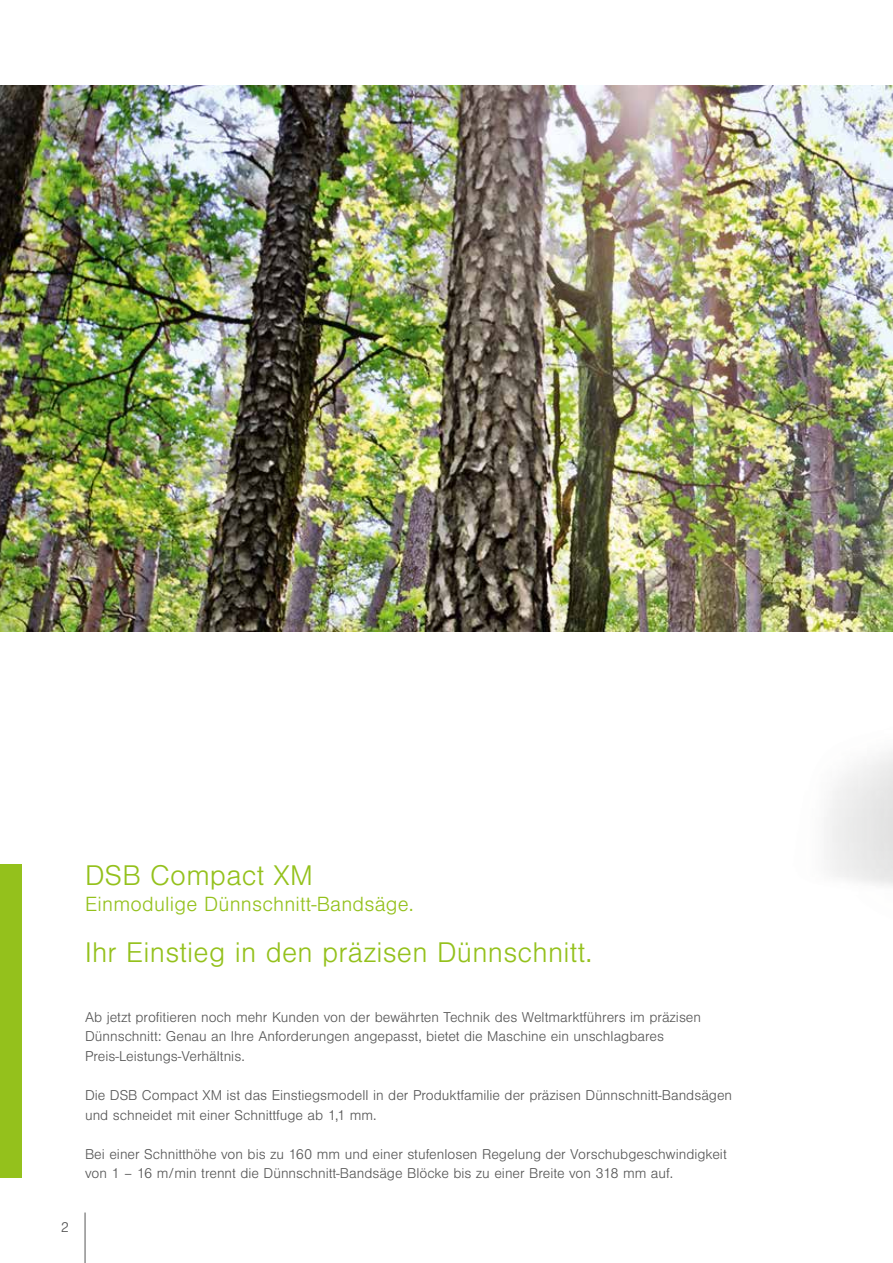
<style>
.page{position:relative;width:893px;height:1263px;background:#fff}
.page>*{position:absolute;margin:0;border:0;box-sizing:border-box;transform-origin:0 0}
.t1{font:300 27px "Nimbus San LOT";letter-spacing:.01em;color:#94c11c}
.t2{font:300 19.5px "Nimbus San LOT";letter-spacing:.01em;color:#94c11c}
.t3{font:300 13.5px/19.5px "Nimbus San LOT";color:#565656}
</style>
<div class="page">
<hr style="left:85px;top:1212px;width:1px;height:51px;background:#565656">
<img style="left:0;top:85px;width:893px;height:547px">
<img style="left:720px;top:238px;width:173px;height:648px">
<div style="left:0;top:864px;width:22px;height:314px;background:#94c11c"></div>
<h1 class="t1" style="left:85px;top:860px;width:229px">DSB Compact XM</h1>
<h2 class="t2" style="left:85px;top:892px;width:330px">Einmodulige Dünnschnitt-Bandsäge.</h2>
<h1 class="t1" style="left:85px;top:937px;width:509px">Ihr Einstieg in den präzisen Dünnschnitt.</h1>
<p class="t3" style="left:61px;top:1218px;width:10px">2</p>
<p class="t3" style="left:85px;top:1008px;width:618px">Ab jetzt profitieren noch mehr Kunden von der bewährten Technik des Weltmarktführers im präzisen<br>Dünnschnitt: Genau an Ihre Anforderungen angepasst, bietet die Maschine ein unschlagbares<br>Preis-Leistungs-Verhältnis.</p>
<p class="t3" style="left:85px;top:1086px;width:649px">Die DSB Compact XM ist das Einstiegsmodell in der Produktfamilie der präzisen Dünnschnitt-Bandsägen und schneidet mit einer Schnittfuge ab 1,1 mm.</p>
<p class="t3" style="left:85px;top:1144px;width:643px">Bei einer Schnitthöhe von bis zu 160 mm und einer stufenlosen Regelung der Vorschubgeschwindigkeit von 1 – 16 m/min trennt die Dünnschnitt-Bandsäge Blöcke bis zu einer Breite von 318 mm auf.</p>
</div>
